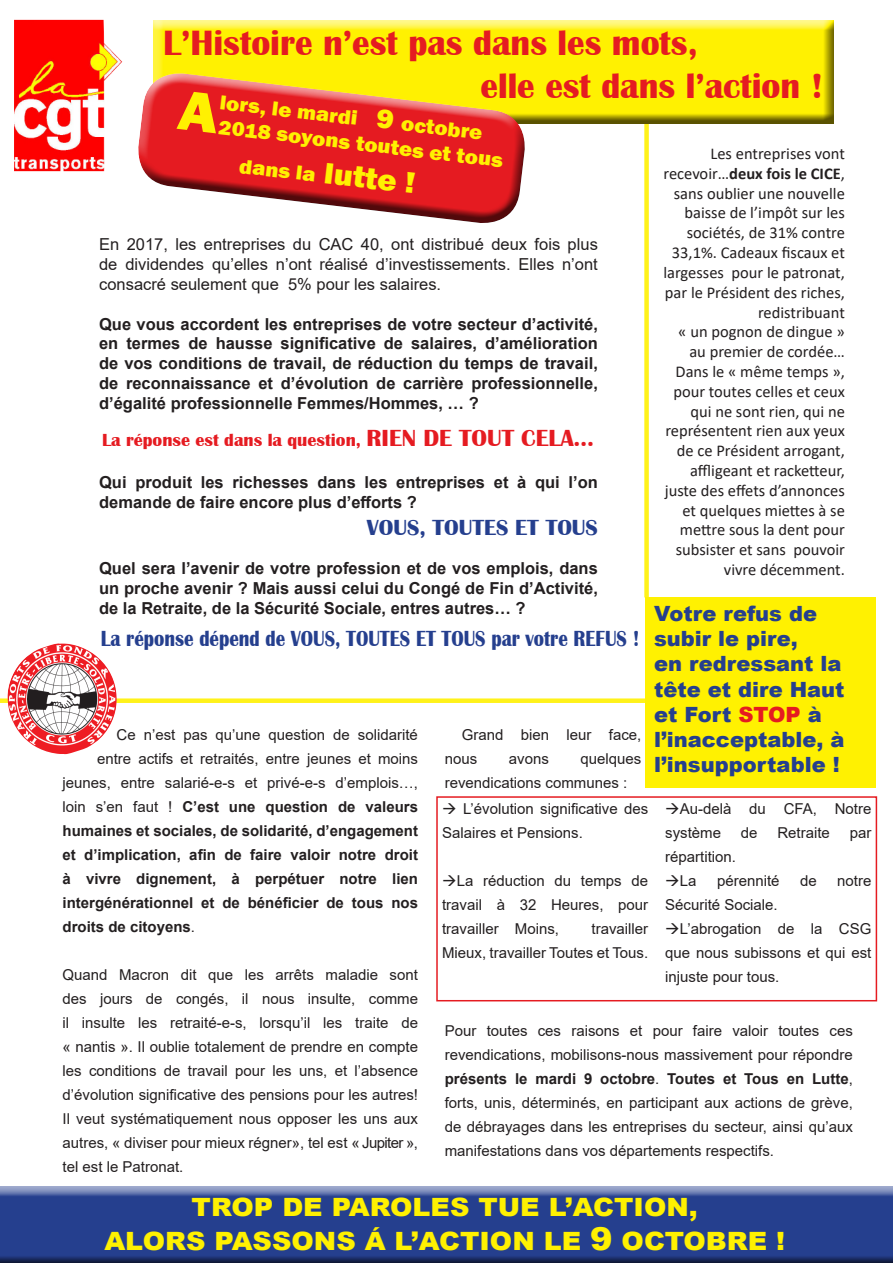
<style>
.page{position:relative;width:893px;height:1263px;background:#fff}
.page>*{position:absolute;margin:0;border:0;box-sizing:border-box;transform-origin:0 0}
.t1{font:700 36.15px/43.5px "Britannic";color:#e51b21}
.t2{font:900 25.2px/33.6px "Arial";color:#fff101;text-align:center;scale:1.07 1}
.t3{font:700 22.5px "Britannic";color:#253f8e;scale:.84 1}
.t4{font:700 22.5px "Britannic";color:#253f8e}
.t5{font:900 21px/25.2px "Arial";color:#253f8e}
.t6{font:800 20.7px/24.5px "Franklin Gothic";color:#fff101;scale:1.09 1}
.t7{font:700 18px "Britannic";color:#e51b21}
.t8{font:700 16.5px/19.8px "Arial";color:#231f20;text-align:justify}
.t9{font:16.5px/19.8px "Calibri";color:#231f20;text-align:right}
.t10{font:16.5px/19.8px "Arial";color:#231f20;text-align:justify}
.t11{font:15px/24px "Arial";color:#231f20;text-align:justify}
.t12{font:700 15px "Arial";color:#231f20}
.s1{font-size:27.6px}
.s2{font-size:30.3px}
.s3{font-weight:700}
.s4{font-size:24px}
.s5{color:#e51b21}
.s6{font-weight:400}
.s7{font-size:31.5px}
</style>
<div class="page">
<div style="left:0;top:698px;width:649px;height:5px;background:#fff21a"></div>
<div style="left:644px;top:123px;width:5px;height:474px;background:#fff21a"></div>
<img style="left:14px;top:20px;width:108px;height:151px">
<img style="left:7px;top:643px;width:111px;height:112px">
<div style="left:152px;top:19px;width:693px;height:105px;background:#231f20;opacity:.75"></div>
<svg style="left:152px;top:68px;width:380px;height:10px;background:#feed09"></svg>
<svg style="left:138px;top:78px;width:398px;height:145px;fill:#e51b21"></svg>
<div style="left:646px;top:597px;width:230px;height:191px;background:#fff101"></div>
<div style="left:436px;top:796px;width:441px;height:205px;border:2px solid #e51b21"></div>
<div style="left:0;top:1186px;width:893px;height:77px;background:#231f20;opacity:.75"></div>
<div style="left:176px;top:90px;width:44px;height:43px;background:#e51b21"></div>
<h1 class="t1" style="left:481px;top:21px;width:344px;text-indent:-317px">L’Histoire n’est pas dans les mots,<br>elle est dans l’action !</h1>
<h3 class="t6" style="left:221px;top:89px;width:266px;rotate:7deg">lors, le mardi<br>2018 soyons toutes et tous</h3>
<h3 class="t6" style="left:378px;top:108px;width:100px;rotate:7deg"><span class="s1">9</span> octobre</h3>
<h3 class="t6" style="left:241px;top:154px;width:164px;rotate:7deg">dans la <span class="s2">lutte !</span></h3>
<p class="t9" style="left:663px;top:143px;width:183px">Les entreprises vont recevoir…<span class="s3">deux fois le CICE</span>, sans oublier une nouvelle baisse de l’impôt sur les sociétés, de 31% contre<br>33,1%. Cadeaux fiscaux et largesses pour le patronat, par le Président des riches, redistribuant</p>
<p class="t9" style="left:678px;top:321px;width:168px">« un pognon de dingue »</p>
<p class="t9" style="left:689px;top:341px;width:157px">au premier de cordée…</p>
<p class="t9" style="left:665px;top:361px;width:182px">Dans le « même temps », pour toutes celles et ceux qui ne sont rien, qui ne représentent rien aux yeux de ce Président arrogant, affligeant et racketteur, juste des effets d’annonces et quelques miettes à se mettre sous la dent pour subsister et sans pouvoir vivre décemment.</p>
<p class="t10" style="left:99px;top:234px;width:500px">En 2017, les entreprises du CAC 40, ont distribué deux fois plus de dividendes qu’elles n’ont réalisé d’investissements. Elles n’ont consacré seulement que 5% pour les salaires.</p>
<p class="t8" style="left:99px;top:314px;width:500px">Que vous accordent les entreprises de votre secteur d’activité, en termes de hausse significative de salaires, d’amélioration de vos conditions de travail, de réduction du temps de travail, de reconnaissance et d’évolution de carrière professionnelle, d’égalité professionnelle Femmes/Hommes, … ?</p>
<p class="t7" style="left:102px;top:430px;width:494px">La réponse est dans la question, <span class="s4">RIEN DE TOUT CELA…</span></p>
<p class="t8" style="left:99px;top:472px;width:500px">Qui produit les richesses dans les entreprises et à qui l’on demande de faire encore plus d’efforts ?</p>
<p class="t4" style="left:367px;top:515px;width:232px">VOUS, TOUTES ET TOUS</p>
<p class="t8" style="left:99px;top:559px;width:500px">Quel sera l’avenir de votre profession et de vos emplois, dans un proche avenir ? Mais aussi celui du Congé de Fin d’Activité, de la Retraite, de la Sécurité Sociale, entres autres… ?</p>
<p class="t5" style="left:654px;top:600px;width:192px">Votre refus de subir le pire,<br>en redressant la tête et dire Haut et Fort <span class="s5">STOP</span> à l’inacceptable, à l’insupportable !</p>
<p class="t3" style="left:101px;top:626px;width:643px">La réponse dépend de VOUS, TOUTES ET TOUS par votre REFUS !</p>
<p class="t11" style="left:117px;top:723px;width:303px">Ce n’est pas qu’une question de solidarité</p>
<p class="t11" style="left:97px;top:747px;width:322px">entre actifs et retraités, entre jeunes et moins</p>
<p class="t11" style="left:63px;top:771px;width:357px">jeunes, entre salarié-e-s et privé-e-s d’emplois…,</p>
<p class="t12" style="left:63px;top:797px;width:357px"><span class="s6">loin s’en faut !</span> C’est une question de valeurs</p>
<p class="t12" style="left:63px;top:821px;width:357px">humaines et sociales, de solidarité, d’engagement</p>
<p class="t12" style="left:63px;top:845px;width:357px">et d’implication, afin de faire valoir notre droit</p>
<p class="t12" style="left:63px;top:869px;width:357px">à vivre dignement, à perpétuer notre lien</p>
<p class="t12" style="left:63px;top:893px;width:357px">intergénérationnel et de bénéficier de tous nos</p>
<p class="t12" style="left:63px;top:917px;width:134px">droits de citoyens<span class="s6">.</span></p>
<p class="t11" style="left:63px;top:963px;width:357px">Quand Macron dit que les arrêts maladie sont des jours de congés, il nous insulte, comme il insulte les retraité-e-s, lorsqu’il les traite de « nantis ». Il oublie totalement de prendre en compte les conditions de travail pour les uns, et l’absence d’évolution significative des pensions pour les autres!<br>Il veut systématiquement nous opposer les uns aux autres, « diviser pour mieux régner», tel est « Jupiter », tel est le Patronat.</p>
<p class="t11" style="left:445px;top:723px;width:198px;text-indent:17px">Grand bien leur face, nous</p>
<p class="t11" style="left:445px;top:747px;width:198px;text-indent:136px">quelques revendications communes :</p>
<p class="t11" style="left:509px;top:747px;width:42px">avons</p>
<p class="t11" style="left:442px;top:796px;width:208px">→ L’évolution significative des<br>Salaires et Pensions.</p>
<p class="t11" style="left:442px;top:868px;width:208px">→La réduction du temps de travail à 32 Heures, pour travailler Moins,</p>
<p class="t11" style="left:665px;top:796px;width:208px">→Au-delà du CFA, Notre système</p>
<p class="t11" style="left:741px;top:820px;width:18px">de</p>
<p class="t11" style="left:777px;top:820px;width:54px">Retraite</p>
<p class="t11" style="left:850px;top:820px;width:23px">par</p>
<p class="t11" style="left:665px;top:844px;width:72px">répartition.</p>
<p class="t11" style="left:665px;top:868px;width:33px">→La</p>
<p class="t11" style="left:717px;top:868px;width:64px">pérennité</p>
<p class="t11" style="left:800px;top:868px;width:18px">de</p>
<p class="t11" style="left:837px;top:868px;width:36px">notre</p>
<p class="t11" style="left:665px;top:892px;width:114px">Sécurité Sociale.</p>
<p class="t11" style="left:665px;top:916px;width:208px">→L’abrogation de la CSG que nous subissons et qui est injuste pour tous.</p>
<p class="t11" style="left:442px;top:916px;width:208px;text-align:right">travailler<br>Mieux, travailler Toutes et Tous.</p>
<p class="t11" style="left:445px;top:1018px;width:410px">Pour toutes ces raisons et pour faire valoir toutes ces revendications, mobilisons-nous massivement pour répondre <span class="s3">présents le mardi 9 octobre</span>. <span class="s3">Toutes et Tous en Lutte</span>, forts, unis, déterminés, en participant aux actions de grève, de débrayages dans les entreprises du secteur, ainsi qu’aux manifestations dans vos départements respectifs.</p>
<h2 class="t2" style="left:104px;top:1190px;width:638px">TROP DE PAROLES TUE L’ACTION,<br>ALORS PASSONS Á L’ACTION LE <span class="s7">9</span> OCTOBRE !</h2>
</div>
